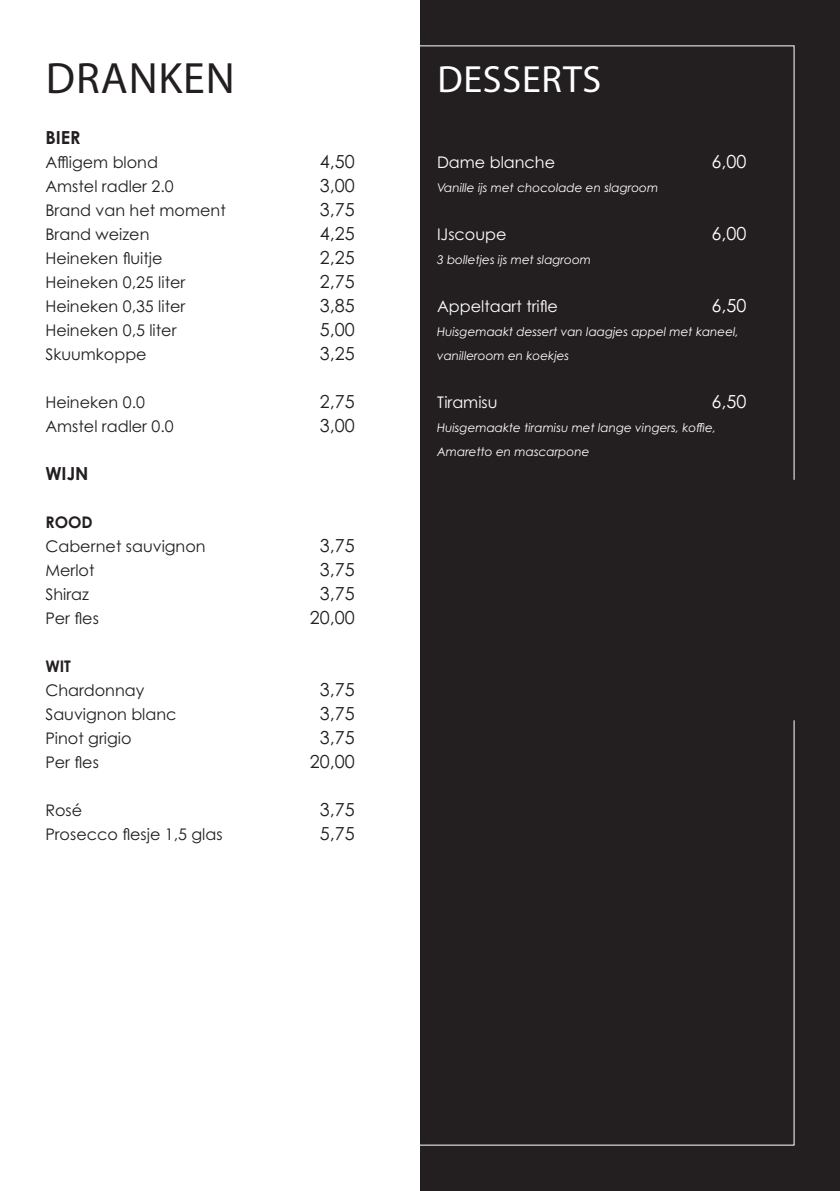
<style>
.page{position:relative;width:840px;height:1191px;background:#fff}
.page>*{position:absolute;margin:0;border:0;box-sizing:border-box;transform-origin:0 0}
.t1{font:44px "Myriad Pro";letter-spacing:.02em;color:#231f20}
.t2{font:38px "Myriad Pro";letter-spacing:.02em;color:#fff}
.t3{font:18px "Century Gothic Pro";color:#231f20}
.t4{font:18px "Century Gothic Pro";color:#fff}
.t5{font:700 18px "Century Gothic Pro";color:#231f20}
.t6{font:16px "Century Gothic Pro";color:#231f20}
.t7{font:16px "Century Gothic Pro";color:#fff}
.t8{font:700 16px "Century Gothic Pro";color:#231f20}
.t9{font:italic 12px/24px "Century Gothic Pro";color:#fff}
</style>
<div class="page">
<div style="left:420px;top:0;width:419px;height:1191px;background:#231f20"></div>
<h1 class="t1" style="left:46px;top:51px;width:190px">DRANKEN</h1>
<p class="t5" style="left:45px;top:126px;width:37px">BIER</p>
<p class="t6" style="left:45px;top:152px;width:114px">Affligem blond</p>
<p class="t3" style="left:319px;top:151px;width:36px">4,50</p>
<p class="t6" style="left:45px;top:176px;width:130px">Amstel radler 2.0</p>
<p class="t3" style="left:319px;top:175px;width:36px">3,00</p>
<p class="t6" style="left:45px;top:200px;width:182px">Brand van het moment</p>
<p class="t3" style="left:319px;top:199px;width:36px">3,75</p>
<p class="t6" style="left:45px;top:224px;width:105px">Brand weizen</p>
<p class="t3" style="left:319px;top:223px;width:36px">4,25</p>
<p class="t6" style="left:45px;top:248px;width:119px">Heineken fluitje</p>
<p class="t3" style="left:319px;top:247px;width:36px">2,25</p>
<p class="t6" style="left:45px;top:272px;width:141px">Heineken 0,25 liter</p>
<p class="t3" style="left:319px;top:271px;width:36px">2,75</p>
<p class="t6" style="left:45px;top:296px;width:141px">Heineken 0,35 liter</p>
<p class="t3" style="left:319px;top:295px;width:36px">3,85</p>
<p class="t6" style="left:45px;top:320px;width:132px">Heineken 0,5 liter</p>
<p class="t3" style="left:319px;top:319px;width:36px">5,00</p>
<p class="t6" style="left:45px;top:344px;width:103px">Skuumkoppe</p>
<p class="t3" style="left:319px;top:343px;width:36px">3,25</p>
<p class="t6" style="left:45px;top:392px;width:101px">Heineken 0.0</p>
<p class="t3" style="left:319px;top:391px;width:36px">2,75</p>
<p class="t6" style="left:45px;top:416px;width:130px">Amstel radler 0.0</p>
<p class="t3" style="left:319px;top:415px;width:36px">3,00</p>
<p class="t5" style="left:45px;top:462px;width:45px">WIJN</p>
<p class="t8" style="left:45px;top:512px;width:49px">ROOD</p>
<p class="t6" style="left:45px;top:536px;width:162px">Cabernet sauvignon</p>
<p class="t3" style="left:319px;top:535px;width:36px">3,75</p>
<p class="t6" style="left:45px;top:560px;width:51px">Merlot</p>
<p class="t3" style="left:319px;top:559px;width:36px">3,75</p>
<p class="t6" style="left:45px;top:584px;width:45px">Shiraz</p>
<p class="t3" style="left:319px;top:583px;width:36px">3,75</p>
<p class="t6" style="left:45px;top:608px;width:55px">Per fles</p>
<p class="t3" style="left:309px;top:607px;width:46px">20,00</p>
<p class="t8" style="left:45px;top:656px;width:27px">WIT</p>
<p class="t6" style="left:45px;top:680px;width:100px">Chardonnay</p>
<p class="t3" style="left:319px;top:679px;width:36px">3,75</p>
<p class="t6" style="left:45px;top:704px;width:133px">Sauvignon blanc</p>
<p class="t3" style="left:319px;top:703px;width:36px">3,75</p>
<p class="t6" style="left:45px;top:728px;width:87px">Pinot grigio</p>
<p class="t3" style="left:319px;top:727px;width:36px">3,75</p>
<p class="t6" style="left:45px;top:752px;width:55px">Per fles</p>
<p class="t3" style="left:309px;top:751px;width:46px">20,00</p>
<p class="t6" style="left:45px;top:800px;width:38px">Rosé</p>
<p class="t3" style="left:319px;top:799px;width:36px">3,75</p>
<p class="t6" style="left:45px;top:824px;width:179px">Prosecco flesje 1,5 glas</p>
<p class="t3" style="left:319px;top:823px;width:36px">5,75</p>
<h2 class="t2" style="left:437px;top:56px;width:165px">DESSERTS</h2>
<p class="t7" style="left:437px;top:152px;width:119px">Dame blanche</p>
<p class="t4" style="left:711px;top:151px;width:36px">6,00</p>
<p class="t9" style="left:437px;top:176px;width:223px">Vanille ijs met chocolade en slagroom</p>
<p class="t7" style="left:437px;top:224px;width:71px">IJscoupe</p>
<p class="t4" style="left:711px;top:223px;width:36px">6,00</p>
<p class="t9" style="left:437px;top:248px;width:156px">3 bolletjes ijs met slagroom</p>
<p class="t7" style="left:437px;top:296px;width:122px">Appeltaart trifle</p>
<p class="t4" style="left:711px;top:295px;width:36px">6,50</p>
<p class="t9" style="left:437px;top:320px;width:303px">Huisgemaakt dessert van laagjes appel met kaneel, vanilleroom en koekjes</p>
<p class="t7" style="left:437px;top:392px;width:62px">Tiramisu</p>
<p class="t4" style="left:711px;top:391px;width:36px">6,50</p>
<p class="t9" style="left:437px;top:416px;width:280px">Huisgemaakte tiramisu met lange vingers, koffie,<br>Amaretto en mascarpone</p>
</div>
